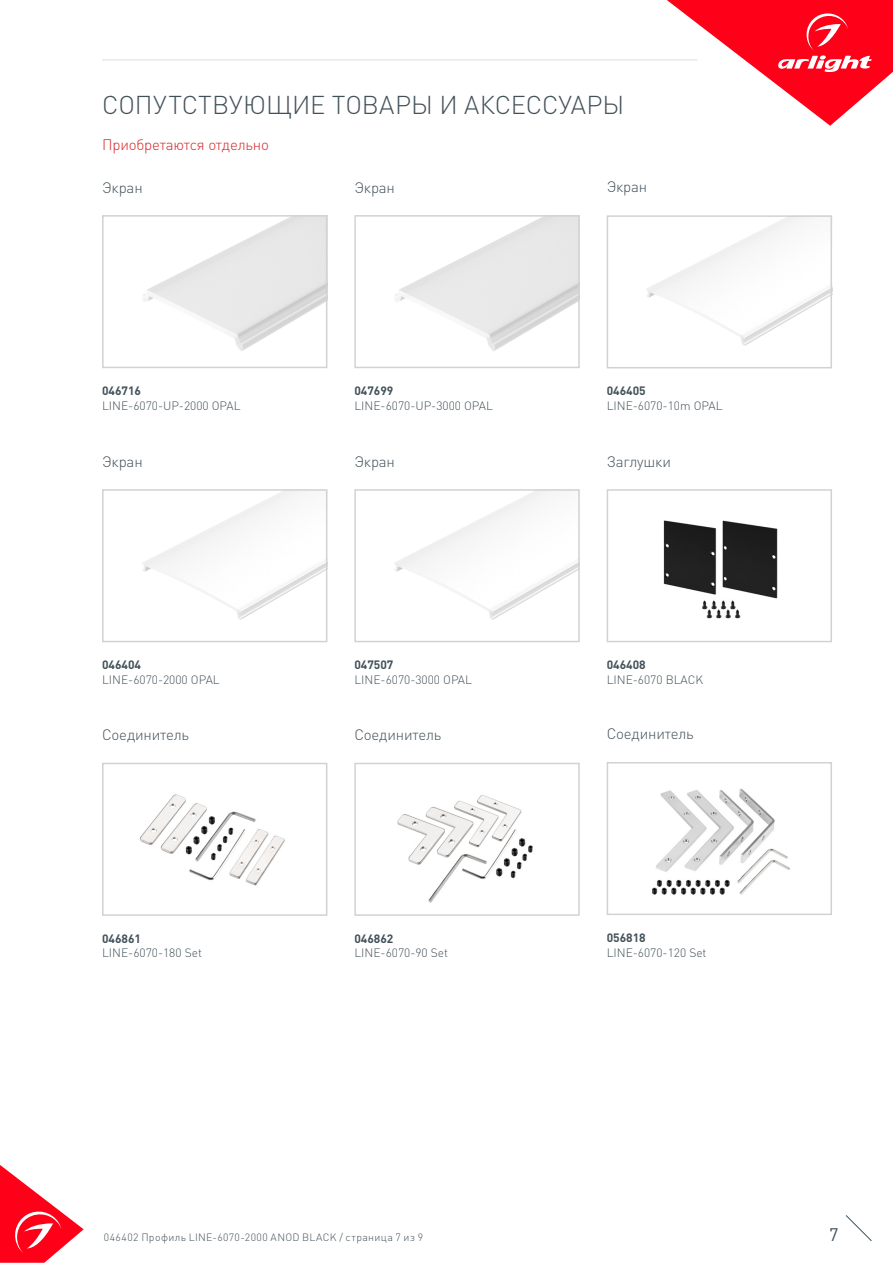
<style>
.page{position:relative;width:893px;height:1263px;background:#fff}
.page>*{position:absolute;margin:0;border:0;box-sizing:border-box;transform-origin:0 0}
.t1{font:300 25.5px "DIN Pro";color:#425159}
.t2{font:18px "DIN Pro";color:#425159}
.t3{font:300 15px "DIN Pro";letter-spacing:-.01em;color:#425159}
.t4{font:300 15px "DIN Pro";letter-spacing:-.01em;color:#d5262a}
.t5{font:300 12px/14.4px "DIN Pro";color:#425159}
.t6{font:700 12px "DIN Pro";color:#425159}
.t7{font:300 10.5px "DIN Pro";letter-spacing:.04em;color:#425159}
.s1{font-weight:700}
</style>
<div class="page">
<svg style="left:0;top:1165px;width:84px;height:98px"></svg>
<svg style="left:845px;top:1215px;width:27px;height:26px"></svg>
<svg style="left:667px;top:0;width:226px;height:126px"></svg>
<hr style="left:102px;top:60px;width:595px;height:1px;background:#dcdddf">
<img style="left:663px;top:520px;width:115px;height:99px">
<div style="left:607px;top:489px;width:225px;height:153px;border:2px solid #d1d2d4"></div>
<img style="left:142px;top:492px;width:182px;height:128px">
<div style="left:102px;top:489px;width:225px;height:153px;border:2px solid #d1d2d4"></div>
<img style="left:143px;top:218px;width:181px;height:133px">
<div style="left:102px;top:215px;width:225px;height:153px;border:2px solid #d1d2d4"></div>
<img style="left:395px;top:218px;width:182px;height:133px">
<div style="left:354px;top:215px;width:226px;height:153px;border:2px solid #d1d2d4"></div>
<img style="left:394px;top:492px;width:183px;height:128px">
<div style="left:354px;top:489px;width:226px;height:153px;border:2px solid #d1d2d4"></div>
<img style="left:646px;top:218px;width:183px;height:128px">
<div style="left:607px;top:215px;width:225px;height:153px;border:2px solid #d1d2d4"></div>
<img style="left:140px;top:794px;width:145px;height:92px">
<div style="left:102px;top:763px;width:225px;height:153px;border:2px solid #d1d2d4"></div>
<img style="left:397px;top:794px;width:136px;height:109px">
<div style="left:354px;top:763px;width:226px;height:153px;border:2px solid #d1d2d4"></div>
<img style="left:652px;top:788px;width:139px;height:107px">
<div style="left:607px;top:762px;width:225px;height:153px;border:2px solid #d1d2d4"></div>
<p class="t1" style="left:102px;top:87px;width:524px">СОПУТСТВУЮЩИЕ ТОВАРЫ И АКСЕССУАРЫ</p>
<p class="t4" style="left:102px;top:134px;width:168px">Приобретаются отдельно</p>
<p class="t3" style="left:102px;top:177px;width:42px">Экран</p>
<p class="t3" style="left:354px;top:177px;width:42px">Экран</p>
<p class="t3" style="left:607px;top:177px;width:42px">Экран</p>
<p class="t6" style="left:102px;top:383px;width:41px">046716</p>
<p class="t5" style="left:102px;top:398px;width:140px">LINE-6070-UP-2000 OPAL</p>
<p class="t6" style="left:354px;top:383px;width:41px">047699</p>
<p class="t5" style="left:354px;top:398px;width:140px">LINE-6070-UP-3000 OPAL</p>
<p class="t6" style="left:607px;top:383px;width:41px">046405</p>
<p class="t5" style="left:607px;top:397px;width:117px">LINE-6070-10m OPAL</p>
<p class="t3" style="left:102px;top:451px;width:42px">Экран</p>
<p class="t3" style="left:354px;top:451px;width:42px">Экран</p>
<p class="t3" style="left:607px;top:451px;width:66px">Заглушки</p>
<p class="t6" style="left:102px;top:657px;width:41px">046404</p>
<p class="t5" style="left:102px;top:672px;width:119px">LINE-6070-2000 OPAL</p>
<p class="t6" style="left:354px;top:657px;width:41px">047507</p>
<p class="t5" style="left:354px;top:672px;width:119px">LINE-6070-3000 OPAL</p>
<p class="t5" style="left:607px;top:657px;width:98px"><span class="s1">046408<br></span>LINE-6070 BLACK</p>
<p class="t3" style="left:102px;top:725px;width:89px">Соединитель</p>
<p class="t3" style="left:354px;top:725px;width:89px">Соединитель</p>
<p class="t3" style="left:607px;top:724px;width:89px">Соединитель</p>
<p class="t6" style="left:102px;top:930px;width:41px">046861</p>
<p class="t5" style="left:102px;top:945px;width:101px">LINE-6070-180 Set</p>
<p class="t6" style="left:354px;top:930px;width:41px">046862</p>
<p class="t5" style="left:354px;top:945px;width:95px">LINE-6070-90 Set</p>
<p class="t6" style="left:607px;top:930px;width:41px">056818</p>
<p class="t5" style="left:607px;top:945px;width:101px">LINE-6070-120 Set</p>
<p class="t7" style="left:104px;top:1230px;width:321px">046402 Профиль LINE-6070-2000 ANOD BLACK / страница 7 из 9</p>
<h2 class="t2" style="left:829px;top:1222px;width:11px">7</h2>
</div>
